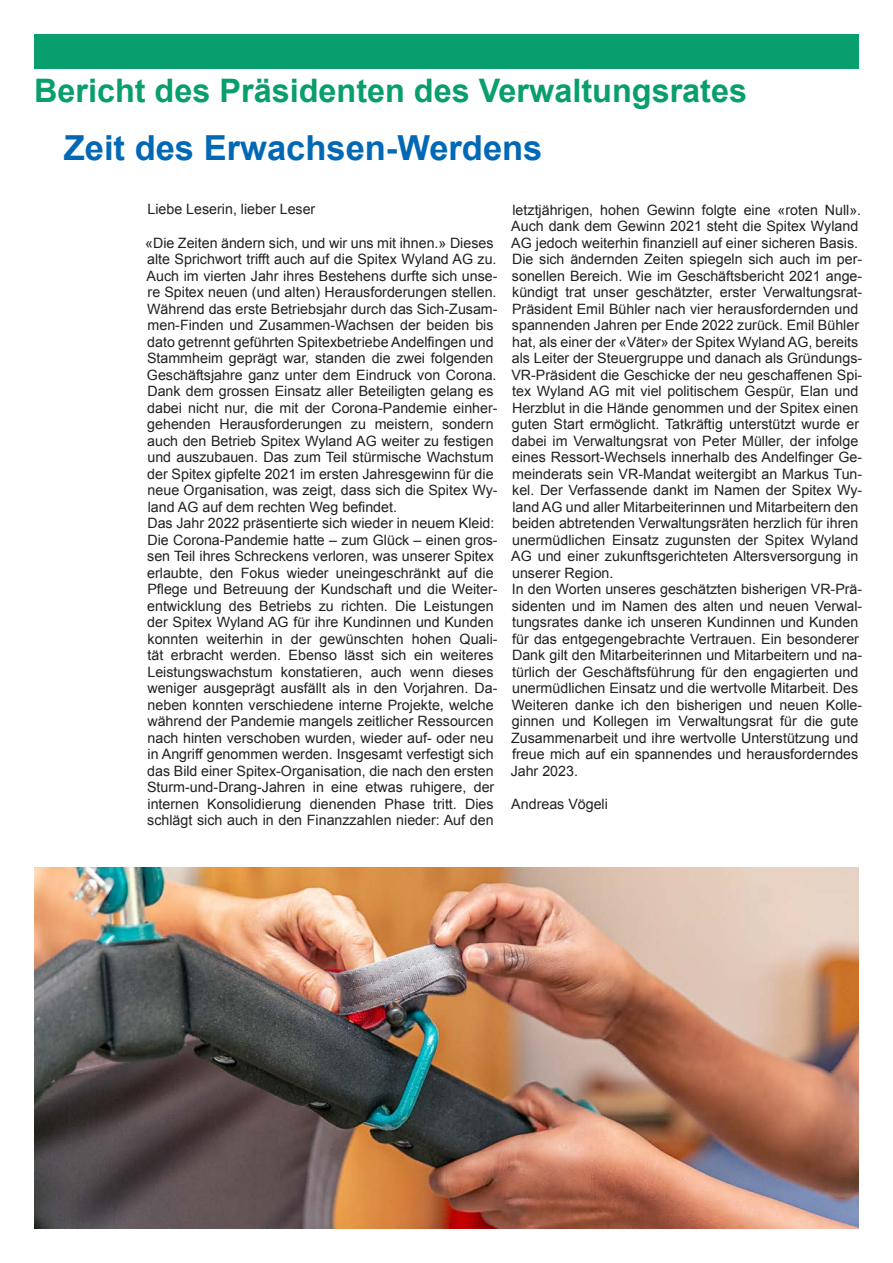
<style>
.page{position:relative;width:893px;height:1263px;background:#fff}
.page>*{position:absolute;margin:0;border:0;box-sizing:border-box;transform-origin:0 0}
.t1{font:700 34.5px "Arial";color:#0168b5}
.t2{font:700 32.4px "Arial";color:#099e6d}
.t3{font:14.25px/16.5px "Arial";color:#231f20}
</style>
<div class="page">
<div style="left:34px;top:34px;width:825px;height:34px;background:#099e6d"></div>
<img style="left:34px;top:867px;width:825px;height:362px">
<h2 class="t2" style="left:34px;top:70px;width:715px">Bericht des Präsidenten des Verwaltungsrates</h2>
<h1 class="t1" style="left:64px;top:125px;width:480px">Zeit des Erwachsen-Werdens</h1>
<p class="t3" style="left:147px;top:201px;width:169px">Liebe Leserin, lieber Leser</p>
<p class="t3" style="left:145px;top:234px;width:354px">«Die Zeiten ändern sich, und wir uns mit ihnen.» Dieses alte Sprichwort trifft auch auf die Spitex Wyland AG zu.<br>Auch im vierten Jahr ihres Bestehens durfte sich unse&shy;re Spitex neuen (und alten) Herausforderungen stellen.<br>Während das erste Betriebsjahr durch das Sich-Zusam&shy;men-Finden und Zusammen-Wachsen der beiden bis dato getrennt geführten Spitexbetriebe Andelfingen und Stammheim geprägt war, standen die zwei folgenden Geschäftsjahre ganz unter dem Eindruck von Corona.<br>Dank dem grossen Einsatz aller Beteiligten gelang es dabei nicht nur, die mit der Corona-Pandemie einher&shy;gehenden Herausforderungen zu meistern, sondern auch den Betrieb Spitex Wyland AG weiter zu festigen und auszubauen. Das zum Teil stürmische Wachstum der Spitex gipfelte 2021 im ersten Jahresgewinn für die neue Organisation, was zeigt, dass sich die Spitex Wy&shy;land AG auf dem rechten Weg befindet.<br>Das Jahr 2022 präsentierte sich wieder in neuem Kleid:<br>Die Corona-Pandemie hatte – zum Glück – einen gros&shy;sen Teil ihres Schreckens verloren, was unserer Spitex erlaubte, den Fokus wieder uneingeschränkt auf die Pflege und Betreuung der Kundschaft und die Weiter&shy;entwicklung des Betriebs zu richten. Die Leistungen der Spitex Wyland AG für ihre Kundinnen und Kunden konnten weiterhin in der gewünschten hohen Quali&shy;tät erbracht werden. Ebenso lässt sich ein weiteres Leistungswachstum konstatieren, auch wenn dieses weniger ausgeprägt ausfällt als in den Vorjahren. Da&shy;neben konnten verschiedene interne Projekte, welche während der Pandemie mangels zeitlicher Ressourcen nach hinten verschoben wurden, wieder auf- oder neu in Angriff genommen werden. Insgesamt verfestigt sich das Bild einer Spitex-Organisation, die nach den ersten Sturm-und-Drang-Jahren in eine etwas ruhigere, der internen Konsolidierung dienenden Phase tritt. Dies schlägt sich auch in den Finanzzahlen nieder: Auf den</p>
<p class="t3" style="left:511px;top:201px;width:353px">letztjährigen, hohen Gewinn folgte eine «roten Null».<br>Auch dank dem Gewinn 2021 steht die Spitex Wyland AG jedoch weiterhin finanziell auf einer sicheren Basis.<br>Die sich ändernden Zeiten spiegeln sich auch im per&shy;sonellen Bereich. Wie im Geschäftsbericht 2021 ange&shy;kündigt trat unser geschätzter, erster Verwaltungsrat-Präsident Emil Bühler nach vier herausfordernden und spannenden Jahren per Ende 2022 zurück. Emil Bühler hat, als einer der «Väter» der Spitex Wyland AG, bereits als Leiter der Steuergruppe und danach als Gründungs-VR-Präsident die Geschicke der neu geschaffenen Spi&shy;tex Wyland AG mit viel politischem Gespür, Elan und Herzblut in die Hände genommen und der Spitex einen guten Start ermöglicht. Tatkräftig unterstützt wurde er dabei im Verwaltungsrat von Peter Müller, der infolge eines Ressort-Wechsels innerhalb des Andelfinger Ge&shy;meinderats sein VR-Mandat weitergibt an Markus Tun&shy;kel. Der Verfassende dankt im Namen der Spitex Wy&shy;land AG und aller Mitarbeiterinnen und Mitarbeitern den beiden abtretenden Verwaltungsräten herzlich für ihren unermüdlichen Einsatz zugunsten der Spitex Wyland AG und einer zukunftsgerichteten Altersversorgung in unserer Region.<br>In den Worten unseres geschätzten bisherigen VR-Prä&shy;sidenten und im Namen des alten und neuen Verwal&shy;tungsrates danke ich unseren Kundinnen und Kunden für das entgegengebrachte Vertrauen. Ein besonderer Dank gilt den Mitarbeiterinnen und Mitarbeitern und na&shy;türlich der Geschäftsführung für den engagierten und unermüdlichen Einsatz und die wertvolle Mitarbeit. Des Weiteren danke ich den bisherigen und neuen Kolle&shy;ginnen und Kollegen im Verwaltungsrat für die gute Zusammenarbeit und ihre wertvolle Unterstützung und freue mich auf ein spannendes und herausforderndes Jahr 2023.</p>
<p class="t3" style="left:511px;top:795px;width:98px">Andreas Vögeli</p>
</div>
